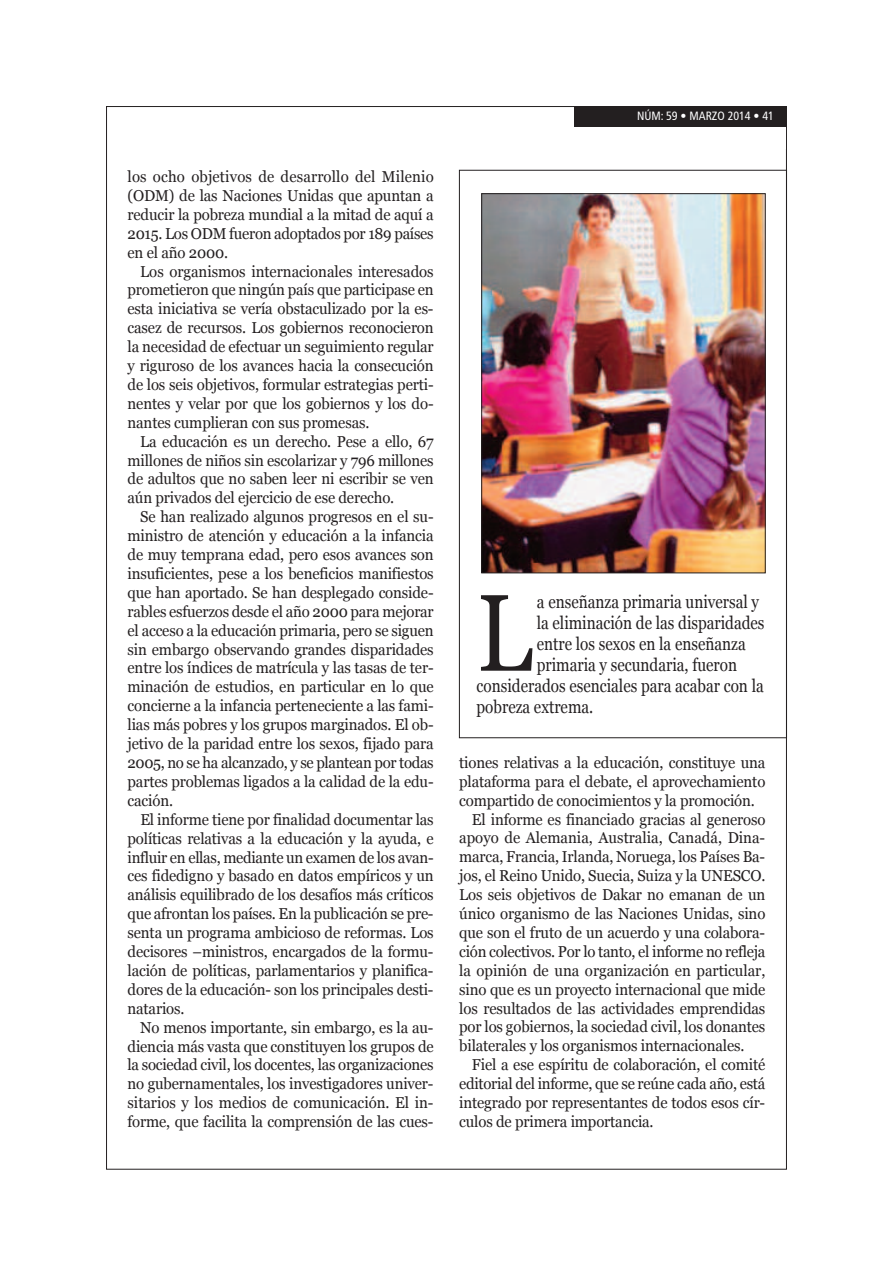
<style>
.page{position:relative;width:893px;height:1263px;background:#fff}
.page>*{position:absolute;margin:0;border:0;box-sizing:border-box;transform-origin:0 0}
.t1{font:108.9px "Georgia";color:#231f20;scale:.85 1}
.t2{font:18px "Georgia";color:#231f20;scale:.85 1}
.t3{font:15.75px/18.9px "Georgia";letter-spacing:-.01em;color:#231f20;text-align:justify;scale:.95 1}
.t4{font:condensed 12px "Frutiger";color:#fff}
</style>
<div class="page">
<div style="left:574px;top:106px;width:213px;height:22px;background:#231f20"></div>
<img style="left:484px;top:196px;width:279px;height:375px">
<div style="left:482px;top:194px;width:283px;height:379px;border:1px solid #231f20"></div>
<p class="t3" style="left:128px;top:167px;width:324px">los ocho objetivos de desarrollo del Milenio (ODM) de las naciones Unidas que apuntan a reducir la pobreza mundial a la mitad de aquí a 2015. los ODM fueron adoptados por 189 países en el año 2000.</p>
<p class="t3" style="left:128px;top:262px;width:324px;text-indent:13px">los organismos internacionales interesados prometieron que ningún país que participase en esta iniciativa se vería obstaculizado por la es&shy;casez de recursos. los gobiernos reconocieron la necesidad de efectuar un seguimiento regular y riguroso de los avances hacia la consecución de los seis objetivos, formular estrategias perti&shy;nentes y velar por que los gobiernos y los do&shy;nantes cumplieran con sus promesas.</p>
<p class="t3" style="left:128px;top:432px;width:324px;text-indent:13px">la educación es un derecho. Pese a ello, 67 millones de niños sin escolarizar y 796 millones de adultos que no saben leer ni escribir se ven aún privados del ejercicio de ese derecho.</p>
<p class="t3" style="left:128px;top:507px;width:324px;text-indent:13px">se han realizado algunos progresos en el su&shy;ministro de atención y educación a la infancia de muy temprana edad, pero esos avances son insuficientes, pese a los beneficios manifiestos que han aportado. se han desplegado conside&shy;rables esfuerzos desde el año 2000 para mejorar el acceso a la educación primaria, pero se siguen sin embargo observando grandes disparidades entre los índices de matrícula y las tasas de ter&shy;minación de estudios, en particular en lo que concierne a la infancia perteneciente a las fami&shy;lias más pobres y los grupos marginados. El ob&shy;jetivo de la paridad entre los sexos, fijado para 2005, no se ha alcanzado, y se plantean por todas partes problemas ligados a la calidad de la edu&shy;cación.</p>
<p class="t3" style="left:128px;top:810px;width:324px;text-indent:13px">El informe tiene por finalidad documentar las políticas relativas a la educación y la ayuda, e influir en ellas, mediante un examen de los avan&shy;ces fidedigno y basado en datos empíricos y un análisis equilibrado de los desafíos más críticos que afrontan los países. En la publicación se pre&shy;senta un programa ambicioso de reformas. los decisores –ministros, encargados de la formu&shy;lación de políticas, parlamentarios y planifica&shy;dores de la educación- son los principales desti&shy;natarios.</p>
<p class="t3" style="left:128px;top:1018px;width:324px;text-indent:13px">no menos importante, sin embargo, es la au&shy;diencia más vasta que constituyen los grupos de la sociedad civil, los docentes, las organizaciones no gubernamentales, los investigadores univer&shy;sitarios y los medios de comunicación. El in&shy;forme, que facilita la comprensión de las cues-</p>
<p class="t4" style="left:637px;top:111px;width:138px">NÚM: 59 • MARZO 2014 • 41</p>
<h1 class="t1" style="left:477px;top:571px;width:67px">l</h1>
<p class="t2" style="left:537px;top:591px;width:263px">a enseñanza primaria universal y</p>
<p class="t2" style="left:537px;top:612px;width:269px">la eliminación de las disparidades</p>
<p class="t2" style="left:537px;top:633px;width:247px">entre los sexos en la enseñanza</p>
<p class="t2" style="left:537px;top:654px;width:237px">primaria y secundaria, fueron</p>
<p class="t2" style="left:477px;top:675px;width:339px">considerados esenciales para acabar con la</p>
<p class="t2" style="left:477px;top:696px;width:139px">pobreza extrema.</p>
<p class="t3" style="left:459px;top:753px;width:324px">tiones relativas a la educación, constituye una</p>
<p class="t3" style="left:459px;top:772px;width:324px">plataforma para el debate, el aprovechamiento</p>
<p class="t3" style="left:459px;top:791px;width:313px">compartido de conocimientos y la promoción.</p>
<p class="t3" style="left:472px;top:809px;width:310px">El informe es financiado gracias al generoso</p>
<p class="t3" style="left:459px;top:828px;width:324px">apoyo de Alemania, Australia, Canadá, Dina-</p>
<p class="t3" style="left:459px;top:847px;width:324px">marca, Francia, irlanda, noruega, los Países Ba-</p>
<p class="t3" style="left:459px;top:866px;width:324px">jos, el Reino Unido, suecia, suiza y la UnEsCO.</p>
<p class="t3" style="left:459px;top:885px;width:324px">los seis objetivos de Dakar no emanan de un</p>
<p class="t3" style="left:459px;top:904px;width:324px">único organismo de las naciones Unidas, sino</p>
<p class="t3" style="left:459px;top:923px;width:324px">que son el fruto de un acuerdo y una colabora-</p>
<p class="t3" style="left:459px;top:942px;width:324px">ción colectivos. Por lo tanto, el informe no refleja</p>
<p class="t3" style="left:459px;top:961px;width:324px">la opinión de una organización en particular,</p>
<p class="t3" style="left:459px;top:980px;width:324px">sino que es un proyecto internacional que mide</p>
<p class="t3" style="left:459px;top:998px;width:324px">los resultados de las actividades emprendidas</p>
<p class="t3" style="left:459px;top:1017px;width:324px">por los gobiernos, la sociedad civil, los donantes</p>
<p class="t3" style="left:459px;top:1036px;width:302px">bilaterales y los organismos internacionales.</p>
<p class="t3" style="left:472px;top:1055px;width:310px">Fiel a ese espíritu de colaboración, el comité</p>
<p class="t3" style="left:459px;top:1074px;width:324px">editorial del informe, que se reúne cada año, está</p>
<p class="t3" style="left:459px;top:1093px;width:324px">integrado por representantes de todos esos cír-</p>
<p class="t3" style="left:459px;top:1112px;width:206px">culos de primera importancia.</p>
</div>
